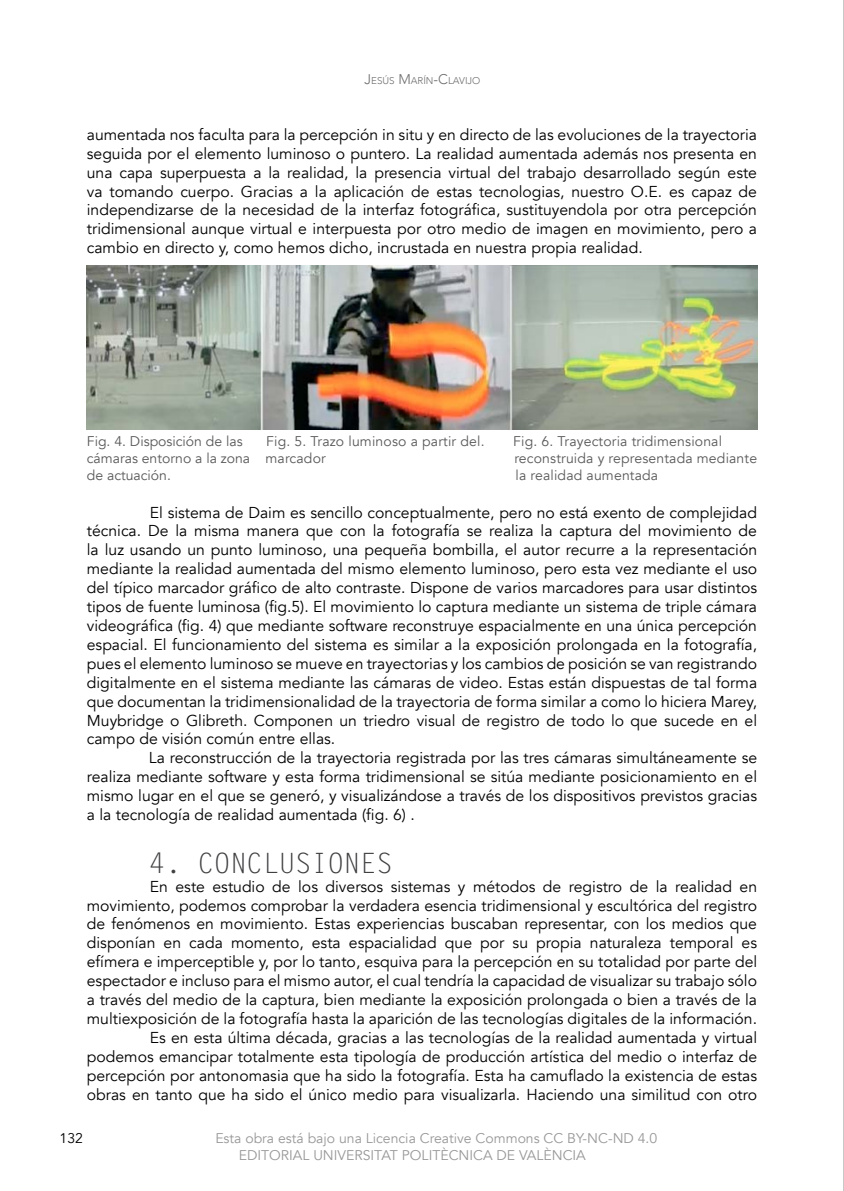
<style>
.page{position:relative;width:844px;height:1191px;background:#fff}
.page>*{position:absolute;margin:0;border:0;box-sizing:border-box;transform-origin:0 0}
.t1{font:28px "Letter Gothic Std";letter-spacing:-.02em;color:#404042}
.t2{font:15.75px/18.9px "Avenir";color:#000;text-align:justify}
.t3{font:14px "Avenir";letter-spacing:.01em;color:#595959}
.t4{font:14px/16.8px "Avenir";color:#989898}
.t5{font:14px "Avenir";color:#000}
.t6{font:300 9.8px "Avenir";color:#6c6c6c}
.s1{font-size:14px}
</style>
<div class="page">
<hr style="left:843px;top:0;width:1px;height:1191px;background:#595959">
<img style="left:87px;top:265px;width:669px;height:164px">
<p class="t6" style="left:364px;top:75px;width:117px"><span class="s1">J</span>ESÚS <span class="s1">M</span>ARÍN<span class="s1">-C</span>LAVIJO</p>
<p class="t2" style="left:87px;top:125px;width:671px">aumentada nos faculta para la percepción in situ y en directo de las evoluciones de la trayectoria seguida por el elemento luminoso o puntero. La realidad aumentada además nos presenta en una capa superpuesta a la realidad, la presencia virtual del trabajo desarrollado según este va tomando cuerpo. Gracias a la aplicación de estas tecnologias, nuestro O.E. es capaz de independizarse de la necesidad de la interfaz fotográfica, sustituyendola por otra percepción tridimensional aunque virtual e interpuesta por otro medio de imagen en movimiento, pero a cambio en directo y, como hemos dicho, incrustada en nuestra propia realidad.</p>
<p class="t3" style="left:87px;top:433px;width:157px">Fig. 4. Disposición de las</p>
<p class="t3" style="left:266px;top:433px;width:220px">Fig. 5. Trazo luminoso a partir del.</p>
<p class="t3" style="left:513px;top:433px;width:210px">Fig. 6. Trayectoria tridimensional</p>
<p class="t3" style="left:87px;top:450px;width:240px">cámaras entorno a la zona marcador</p>
<p class="t3" style="left:514px;top:450px;width:244px">reconstruida y representada mediante</p>
<p class="t3" style="left:87px;top:466px;width:86px">de actuación.</p>
<p class="t3" style="left:515px;top:466px;width:144px">la realidad aumentada</p>
<p class="t2" style="left:87px;top:503px;width:671px;text-indent:63px">El sistema de Daim es sencillo conceptualmente, pero no está exento de complejidad técnica. De la misma manera que con la fotografía se realiza la captura del movimiento de la luz usando un punto luminoso, una pequeña bombilla, el autor recurre a la representación mediante la realidad aumentada del mismo elemento luminoso, pero esta vez mediante el uso del típico marcador gráfico de alto contraste. Dispone de varios marcadores para usar distintos tipos de fuente luminosa (fig.5). El movimiento lo captura mediante un sistema de triple cámara videográfica (fig. 4) que mediante software reconstruye espacialmente en una única percepción espacial. El funcionamiento del sistema es similar a la exposición prolongada en la fotografía, pues el elemento luminoso se mueve en trayectorias y los cambios de posición se van registrando digitalmente en el sistema mediante las cámaras de video. Estas están dispuestas de tal forma que documentan la tridimensionalidad de la trayectoria de forma similar a como lo hiciera Marey, Muybridge o Glibreth. Componen un triedro visual de registro de todo lo que sucede en el campo de visión común entre ellas.</p>
<p class="t2" style="left:87px;top:748px;width:671px;text-indent:62px">La reconstrucción de la trayectoria registrada por las tres cámaras simultáneamente se realiza mediante software y esta forma tridimensional se sitúa mediante posicionamiento en el mismo lugar en el que se generó, y visualizándose a través de los dispositivos previstos gracias a la tecnología de realidad aumentada (fig. 6) .</p>
<h1 class="t1" style="left:149px;top:846px;width:245px">4. CONCLUSIONES</h1>
<p class="t2" style="left:87px;top:877px;width:671px;text-align:right">En este estudio de los diversos sistemas y métodos de registro de la realidad en movimiento, podemos comprobar la verdadera esencia tridimensional y escultórica del registro de fenómenos en movimiento. Estas experiencias buscaban representar, con los medios que disponían en cada momento, esta espacialidad que por su propia naturaleza temporal es efímera e imperceptible y, por lo tanto, esquiva para la percepción en su totalidad por parte del espectador e incluso para el mismo autor, el cual tendría la capacidad de visualizar su trabajo sólo a través del medio de la captura, bien mediante la exposición prolongada o bien a través de la multiexposición de la fotografía hasta la aparición de las tecnologías digitales de la información.<br>Es en esta última década, gracias a las tecnologías de la realidad aumentada y virtual podemos emancipar totalmente esta tipología de producción artística del medio o interfaz de percepción por antonomasia que ha sido la fotografía. Esta ha camuflado la existencia de estas obras en tanto que ha sido el único medio para visualizarla. Haciendo una similitud con otro</p>
<p class="t5" style="left:60px;top:1129px;width:25px">132</p>
<p class="t4" style="left:239px;top:1130px;width:420px;text-indent:-23px">Esta obra está bajo una Licencia Creative Commons CC BY-NC-ND 4.0<br>EDITORIAL UNIVERSITAT POLITÈCNICA DE VALÈNCIA</p>
</div>
